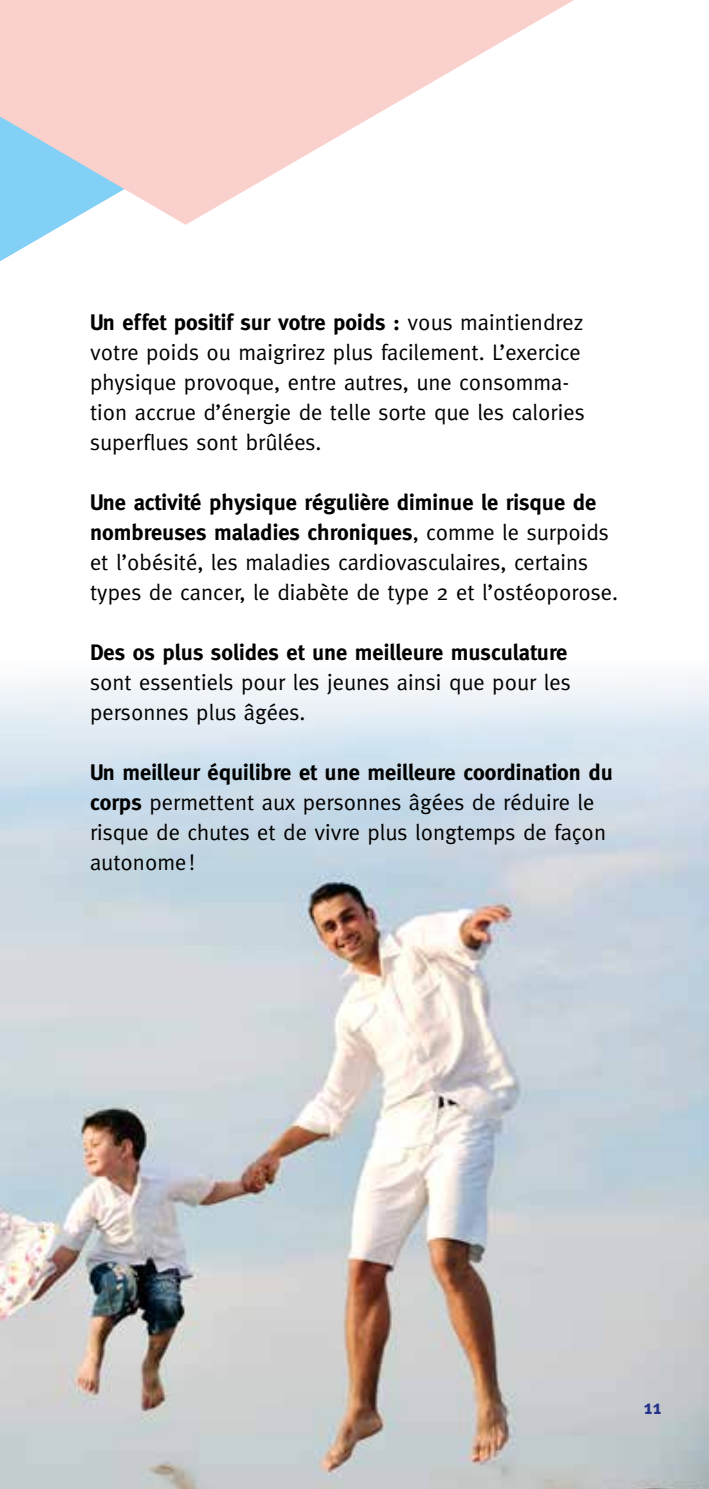
<style>
.page{position:relative;width:709px;height:1489px;background:#fff}
.page>*{position:absolute;margin:0;border:0;box-sizing:border-box;transform-origin:0 0}
.t1{font:22.5px/30px "Meta";color:#000}
.t2{font:700 22.5px "Meta";color:#000}
.t3{font:700 20px "Meta";color:#25328a}
.s1{font-weight:700}
</style>
<div class="page">
<img style="left:0;top:678px;width:709px;height:810px">
<svg style="left:0;top:225px;width:63px;height:36px"></svg>
<svg style="left:0;top:0;width:574px;height:225px;fill:#fad0cd"></svg>
<p class="t1" style="left:90px;top:307px;width:496px"><span class="s1">Un effet positif sur votre poids :</span> vous maintiendrez votre poids ou maigrirez plus facilement. L’exercice physique provoque, entre autres, une consomma&shy;tion accrue d’énergie de telle sorte que les calories superflues sont brûlées.</p>
<p class="t1" style="left:90px;top:487px;width:529px"><span class="s1">Une activité physique régulière diminue le risque de nombreuses maladies chroniques</span>, comme le surpoids et l’obésité, les maladies cardiovasculaires, certains types de cancer, le diabète de type 2 et l’ostéoporose.</p>
<p class="t2" style="left:90px;top:639px;width:479px">Des os plus solides et une meilleure musculature</p>
<p class="t1" style="left:90px;top:667px;width:482px">sont essentiels pour les jeunes ainsi que pour les personnes plus âgées.</p>
<p class="t1" style="left:90px;top:757px;width:524px"><span class="s1">Un meilleur équilibre et une meilleure coordination du corps</span> permettent aux personnes âgées de réduire le risque de chutes et de vivre plus longtemps de façon autonome!</p>
<p class="t3" style="left:643px;top:1395px;width:19px">11</p>
</div>
